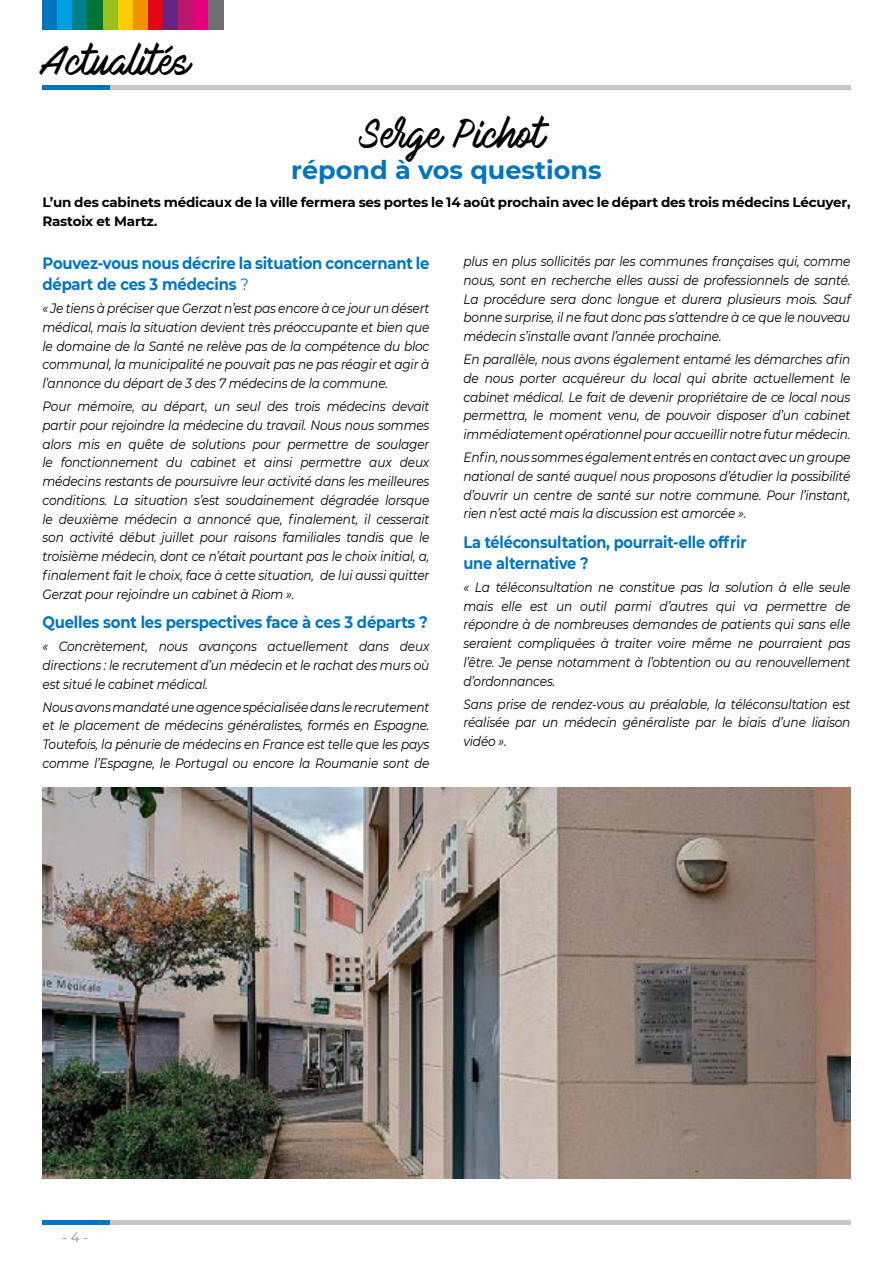
<style>
.page{position:relative;width:893px;height:1263px;background:#fff}
.page>*{position:absolute;margin:0;border:0;box-sizing:border-box;transform-origin:0 0}
.t1{font:36px "Mark My Words Clean";color:#000}
.t2{font:700 25.5px "Montserrat";color:#0075bf}
.t3{font:700 16.5px/21px "Montserrat";letter-spacing:-.015em;color:#0075bf;scale:.9 1}
.t4{font:700 16.5px/21px "Montserrat";letter-spacing:-.015em;color:#0075bf;scale:.88 1}
.t5{font:italic 13.5px/18.8px "Montserrat";letter-spacing:-.015em;color:#000;text-align:justify;scale:.9 1}
.t6{font:700 13.5px/19.5px "Montserrat";letter-spacing:-.015em;color:#000}
.t7{font:13.5px "Montserrat";color:#878e91}
.s1{font-weight:400}
</style>
<div class="page">
<div style="left:43px;top:1220px;width:67px;height:5px;background:#0075bf"></div>
<div style="left:110px;top:1220px;width:67px;height:5px;background:#c6c6c6"></div>
<div style="left:177px;top:1220px;width:67px;height:5px;background:#c6c6c6"></div>
<div style="left:244px;top:1220px;width:68px;height:5px;background:#c6c6c6"></div>
<div style="left:312px;top:1220px;width:67px;height:5px;background:#c6c6c6"></div>
<div style="left:379px;top:1220px;width:67px;height:5px;background:#c6c6c6"></div>
<div style="left:446px;top:1220px;width:68px;height:5px;background:#c6c6c6"></div>
<div style="left:514px;top:1220px;width:67px;height:5px;background:#c6c6c6"></div>
<div style="left:581px;top:1220px;width:67px;height:5px;background:#c6c6c6"></div>
<div style="left:648px;top:1220px;width:68px;height:5px;background:#c6c6c6"></div>
<div style="left:716px;top:1220px;width:67px;height:5px;background:#c6c6c6"></div>
<div style="left:783px;top:1220px;width:67px;height:5px;background:#c6c6c6"></div>
<hr style="left:43px;top:85px;width:67px;height:4px;background:#0075bf">
<hr style="left:110px;top:85px;width:67px;height:4px;background:#c6c6c6">
<hr style="left:177px;top:85px;width:67px;height:4px;background:#c6c6c6">
<hr style="left:244px;top:85px;width:68px;height:4px;background:#c6c6c6">
<hr style="left:312px;top:85px;width:67px;height:4px;background:#c6c6c6">
<hr style="left:379px;top:85px;width:67px;height:4px;background:#c6c6c6">
<hr style="left:446px;top:85px;width:68px;height:4px;background:#c6c6c6">
<hr style="left:514px;top:85px;width:67px;height:4px;background:#c6c6c6">
<hr style="left:581px;top:85px;width:67px;height:4px;background:#c6c6c6">
<hr style="left:648px;top:85px;width:68px;height:4px;background:#c6c6c6">
<hr style="left:716px;top:85px;width:67px;height:4px;background:#c6c6c6">
<hr style="left:783px;top:85px;width:67px;height:4px;background:#c6c6c6">
<div style="left:43px;top:0;width:15px;height:30px;background:#0075bf"></div>
<div style="left:58px;top:0;width:15px;height:30px;background:#009fe3"></div>
<div style="left:73px;top:0;width:15px;height:30px;background:#007e8b"></div>
<div style="left:88px;top:0;width:15px;height:30px;background:#007335"></div>
<div style="left:103px;top:0;width:15px;height:30px;background:#95c11f"></div>
<div style="left:118px;top:0;width:15px;height:30px;background:#fc0"></div>
<div style="left:133px;top:0;width:15px;height:30px;background:#f39200"></div>
<div style="left:148px;top:0;width:15px;height:30px;background:#e30613"></div>
<div style="left:163px;top:0;width:16px;height:30px;background:#662383"></div>
<div style="left:179px;top:0;width:15px;height:30px;background:#b81867"></div>
<div style="left:194px;top:0;width:15px;height:30px;background:#e6007d"></div>
<div style="left:209px;top:0;width:15px;height:30px;background:#706f6f"></div>
<img style="left:43px;top:787px;width:807px;height:392px">
<h1 class="t1" style="left:43px;top:41px;width:150px">Actualités</h1>
<h1 class="t1" style="left:359px;top:115px;width:188px">Serge Pichot</h1>
<h2 class="t2" style="left:291px;top:151px;width:312px">répond à vos questions</h2>
<p class="t6" style="left:43px;top:192px;width:809px">L’un des cabinets médicaux de la ville fermera ses portes le 14 août prochain avec le départ des trois médecins Lécuyer,<br>Rastoix et Martz.</p>
<p class="t3" style="left:43px;top:252px;width:431px">Pouvez-vous nous décrire la situation concernant le départ de ces 3 médecins <span class="s1">?</span></p>
<p class="t5" style="left:43px;top:298px;width:431px">« Je tiens à préciser que Gerzat n’est pas encore à ce jour un désert médical, mais la situation devient très préoccupante et bien que le domaine de la Santé ne relève pas de la compétence du bloc communal, la municipalité ne pouvait pas ne pas réagir et agir à l’annonce du départ de 3 des 7 médecins de la commune.</p>
<p class="t5" style="left:43px;top:396px;width:431px">Pour mémoire, au départ, un seul des trois médecins devait partir pour rejoindre la médecine du travail. Nous nous sommes alors mis en quête de solutions pour permettre de soulager le fonctionnement du cabinet et ainsi permettre aux deux médecins restants de poursuivre leur activité dans les meilleures conditions. La situation s’est soudainement dégradée lorsque le deuxième médecin a annoncé que, finalement, il cesserait son activité début juillet pour raisons familiales tandis que le troisième médecin, dont ce n’était pourtant pas le choix initial, a, finalement fait le choix, face à cette situation, de lui aussi quitter Gerzat pour rejoindre un cabinet à Riom ».</p>
<p class="t3" style="left:43px;top:611px;width:430px">Quelles sont les perspectives face à ces 3 départs ?</p>
<p class="t5" style="left:43px;top:636px;width:431px">« Concrètement, nous avançons actuellement dans deux directions : le recrutement d’un médecin et le rachat des murs où est situé le cabinet médical.</p>
<p class="t5" style="left:43px;top:697px;width:431px">Nous avons mandaté une agence spécialisée dans le recrutement et le placement de médecins généralistes, formés en Espagne.<br>Toutefois, la pénurie de médecins en France est telle que les pays comme l’Espagne, le Portugal ou encore la Roumanie sont de</p>
<p class="t5" style="left:463px;top:251px;width:431px">plus en plus sollicités par les communes françaises qui, comme nous, sont en recherche elles aussi de professionnels de santé.<br>La procédure sera donc longue et durera plusieurs mois. Sauf bonne surprise, il ne faut donc pas s’attendre à ce que le nouveau médecin s’installe avant l’année prochaine.</p>
<p class="t5" style="left:463px;top:349px;width:431px">En parallèle, nous avons également entamé les démarches afin de nous porter acquéreur du local qui abrite actuellement le cabinet médical. Le fait de devenir propriétaire de ce local nous permettra, le moment venu, de pouvoir disposer d’un cabinet immédiatement opérationnel pour accueillir notre futur médecin.</p>
<p class="t5" style="left:463px;top:447px;width:431px">Enfin, nous sommes également entrés en contact avec un groupe national de santé auquel nous proposons d’étudier la possibilité d’ouvrir un centre de santé sur notre commune. Pour l’instant, rien n’est acté mais la discussion est amorcée ».</p>
<p class="t4" style="left:463px;top:531px;width:323px">La téléconsultation, pourrait-elle offrir une alternative ?</p>
<p class="t5" style="left:463px;top:577px;width:431px">« La téléconsultation ne constitue pas la solution à elle seule mais elle est un outil parmi d’autres qui va permettre de répondre à de nombreuses demandes de patients qui sans elle seraient compliquées à traiter voire même ne pourraient pas l’être. Je pense notamment à l’obtention ou au renouvellement d’ordonnances.</p>
<p class="t5" style="left:463px;top:694px;width:431px">Sans prise de rendez-vous au préalable, la téléconsultation est réalisée par un médecin généraliste par le biais d’une liaison vidéo ».</p>
<p class="t7" style="left:62px;top:1228px;width:28px">- 4 -</p>
</div>
